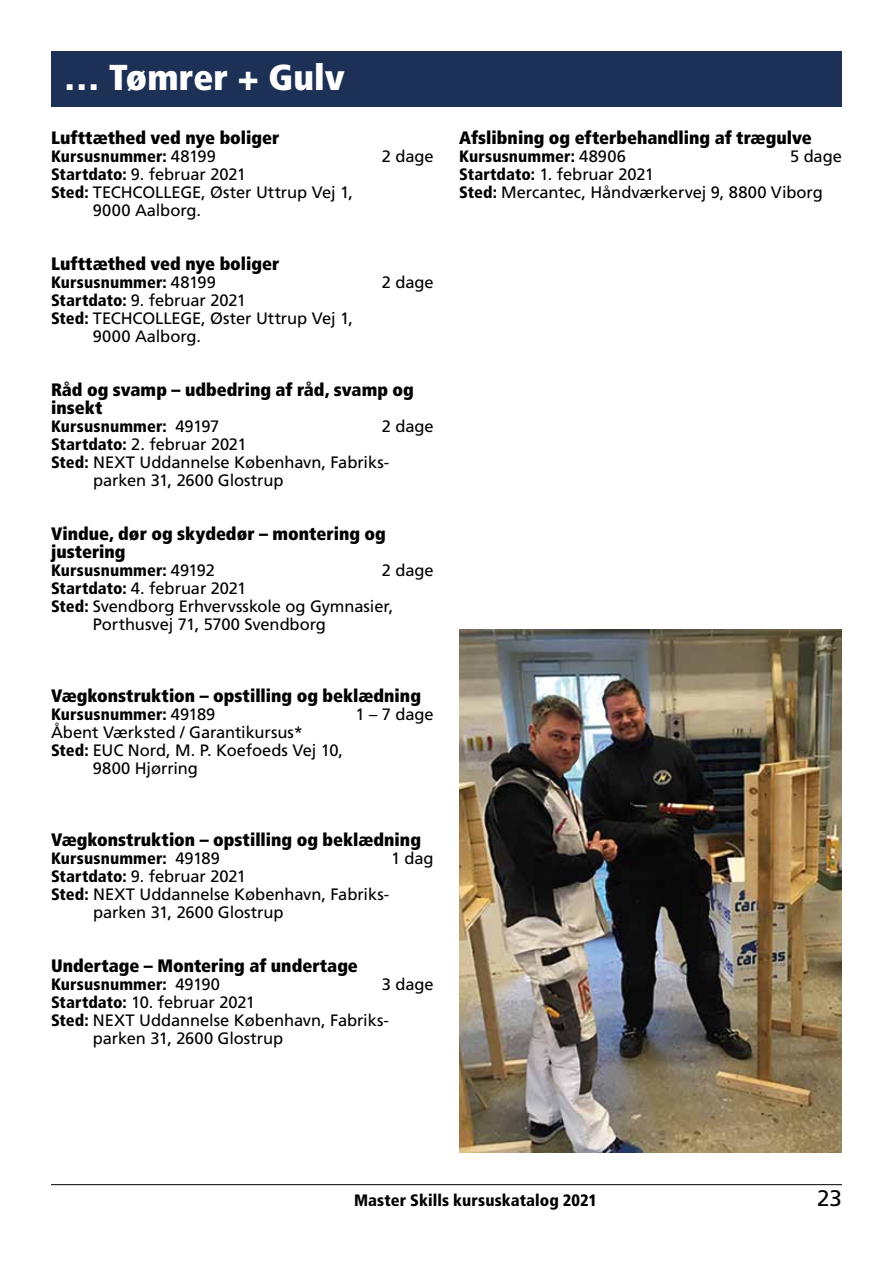
<style>
.page{position:relative;width:893px;height:1263px;background:#fff}
.page>*{position:absolute;margin:0;border:0;box-sizing:border-box;transform-origin:0 0}
.t1{font:900 condensed 36px "Frutiger LT Std";letter-spacing:.005em;color:#fff}
.t2{font:22.5px "Frutiger LT Std";color:#000}
.t3{font:900 condensed 18px/18px "Frutiger LT Std";color:#000}
.t4{font:16.5px/18px "Frutiger LT Std";letter-spacing:-.005em;color:#000}
.t5{font:900 condensed 16.5px "Frutiger LT Std";letter-spacing:.01em;color:#000}
.s1{font-weight:400;font-stretch:normal}
.s2{font-weight:900;font-stretch:condensed}
</style>
<div class="page">
<hr style="left:51px;top:1184px;width:791px;height:1px;background:#000">
<div style="left:51px;top:51px;width:791px;height:55px;background:#1d3157"></div>
<img style="left:459px;top:629px;width:383px;height:523px">
<h1 class="t1" style="left:64px;top:56px;width:283px">… Tømrer + Gulv</h1>
<p class="t3" style="left:51px;top:129px;width:230px">Lufttæthed ved nye boliger</p>
<p class="t5" style="left:51px;top:146px;width:166px">Kursusnummer: <span class="s1">48199</span></p>
<p class="t4" style="left:382px;top:147px;width:53px">2 dage</p>
<p class="t4" style="left:51px;top:165px;width:197px"><span class="s2">Startdato:</span> 9. februar 2021</p>
<p class="t4" style="left:51px;top:183px;width:304px"><span class="s2">Sted:</span> TECHCOLLEGE, Øster Uttrup Vej 1,</p>
<p class="t4" style="left:93px;top:201px;width:110px">9000 Aalborg.</p>
<p class="t3" style="left:51px;top:255px;width:230px">Lufttæthed ved nye boliger</p>
<p class="t5" style="left:51px;top:272px;width:166px">Kursusnummer: <span class="s1">48199</span></p>
<p class="t4" style="left:382px;top:273px;width:53px">2 dage</p>
<p class="t4" style="left:51px;top:291px;width:197px"><span class="s2">Startdato:</span> 9. februar 2021</p>
<p class="t4" style="left:51px;top:309px;width:304px"><span class="s2">Sted:</span> TECHCOLLEGE, Øster Uttrup Vej 1,</p>
<p class="t4" style="left:93px;top:327px;width:110px">9000 Aalborg.</p>
<p class="t3" style="left:51px;top:381px;width:364px">Råd og svamp – udbedring af råd, svamp og insekt</p>
<p class="t5" style="left:51px;top:416px;width:170px">Kursusnummer: <span class="s1">49197</span></p>
<p class="t4" style="left:382px;top:417px;width:53px">2 dage</p>
<p class="t4" style="left:51px;top:435px;width:197px"><span class="s2">Startdato:</span> 2. februar 2021</p>
<p class="t4" style="left:51px;top:453px;width:339px"><span class="s2">Sted:</span> NEXT Uddannelse København, Fabriks-</p>
<p class="t4" style="left:93px;top:471px;width:192px">parken 31, 2600 Glostrup</p>
<p class="t3" style="left:51px;top:525px;width:336px">Vindue, dør og skydedør – montering og justering</p>
<p class="t5" style="left:51px;top:560px;width:165px">Kursusnummer: <span class="s1">49192</span></p>
<p class="t4" style="left:382px;top:561px;width:53px">2 dage</p>
<p class="t4" style="left:51px;top:579px;width:197px"><span class="s2">Startdato:</span> 4. februar 2021</p>
<p class="t4" style="left:51px;top:597px;width:344px"><span class="s2">Sted:</span> Svendborg Erhvervsskole og Gymnasier,</p>
<p class="t4" style="left:93px;top:615px;width:235px">Porthusvej 71, 5700 Svendborg</p>
<p class="t3" style="left:51px;top:687px;width:371px">Vægkonstruktion – opstilling og beklædning</p>
<p class="t5" style="left:51px;top:704px;width:166px">Kursusnummer: <span class="s1">49189</span></p>
<p class="t4" style="left:356px;top:705px;width:80px">1 – 7 dage</p>
<p class="t4" style="left:51px;top:723px;width:253px">Åbent Værksted / Garantikursus*</p>
<p class="t4" style="left:51px;top:741px;width:294px"><span class="s2">Sted:</span> EUC Nord, M. P. Koefoeds Vej 10,</p>
<p class="t4" style="left:93px;top:759px;width:107px">9800 Hjørring</p>
<p class="t3" style="left:51px;top:831px;width:371px">Vægkonstruktion – opstilling og beklædning</p>
<p class="t5" style="left:51px;top:848px;width:170px">Kursusnummer: <span class="s1">49189</span></p>
<p class="t4" style="left:391px;top:849px;width:44px">1 dag</p>
<p class="t4" style="left:51px;top:867px;width:197px"><span class="s2">Startdato:</span> 9. februar 2021</p>
<p class="t4" style="left:51px;top:885px;width:339px"><span class="s2">Sted:</span> NEXT Uddannelse København, Fabriks-</p>
<p class="t4" style="left:93px;top:903px;width:192px">parken 31, 2600 Glostrup</p>
<p class="t3" style="left:51px;top:957px;width:308px">Undertage – Montering af undertage</p>
<p class="t5" style="left:51px;top:974px;width:170px">Kursusnummer: <span class="s1">49190</span></p>
<p class="t4" style="left:382px;top:975px;width:53px">3 dage</p>
<p class="t4" style="left:51px;top:993px;width:206px"><span class="s2">Startdato:</span> 10. februar 2021</p>
<p class="t4" style="left:51px;top:1011px;width:338px"><span class="s2">Sted:</span> NEXT Uddannelse København, Fabriks-</p>
<p class="t4" style="left:93px;top:1029px;width:192px">parken 31, 2600 Glostrup</p>
<p class="t3" style="left:459px;top:129px;width:354px">Afslibning og efterbehandling af trægulve</p>
<p class="t5" style="left:459px;top:146px;width:168px">Kursusnummer: <span class="s1">48906</span></p>
<p class="t4" style="left:790px;top:147px;width:53px">5 dage</p>
<p class="t4" style="left:459px;top:165px;width:365px"><span class="s2">Startdato:</span> 1. februar 2021<br><span class="s2">Sted:</span> Mercantec, Håndværkervej 9, 8800 Viborg</p>
<p class="t5" style="left:354px;top:1190px;width:245px">Master Skills kursuskatalog 2021</p>
<h2 class="t2" style="left:817px;top:1185px;width:26px">23</h2>
</div>
